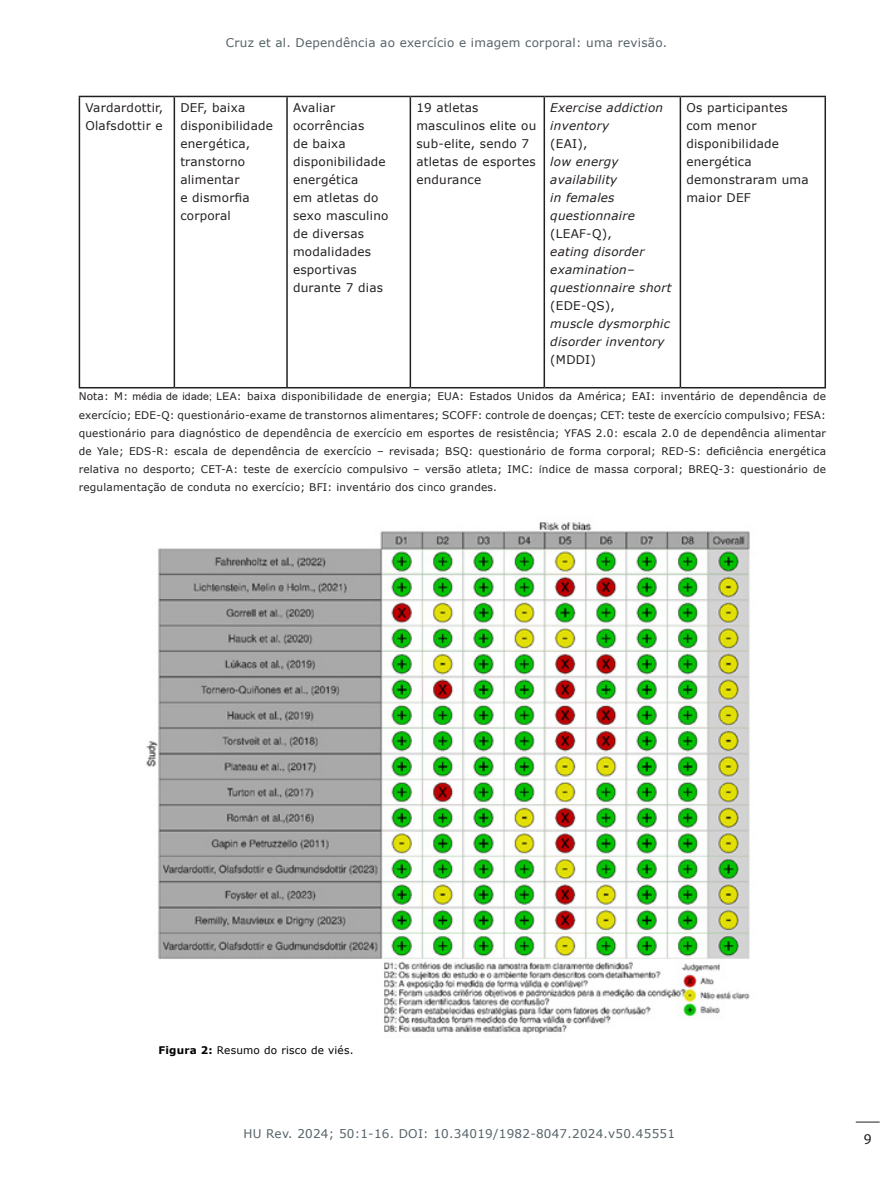
<style>
.page{position:relative;width:893px;height:1191px;background:#fff}
.page>*{position:absolute;margin:0;border:0;box-sizing:border-box;transform-origin:0 0}
.t1{font:15px "Myriad Pro";color:#231f20}
.t2{font:12px/18px "Verdana";letter-spacing:.02em;color:#231f20}
.t3{font:italic 12px/18px "Verdana";letter-spacing:.02em;color:#231f20}
.t4{font:12px "Verdana";letter-spacing:.02em;color:#556268}
.t5{font:12px "Verdana";color:#636366}
.t6{font:10.5px/18px "Verdana";letter-spacing:.02em;color:#231f20;text-align:justify}
.t7{font:10.5px "Verdana";letter-spacing:.02em;color:#000}
.s1{font-style:normal}
.s2{font-family:"Arial"}
.s3{font-weight:700}
</style>
<div class="page">
<svg style="left:856px;top:1121px;width:24px;height:1px"></svg>
<hr style="left:79px;top:96px;width:95px;height:1px;background:#231f20">
<hr style="left:79px;top:97px;width:1px;height:290px;background:#231f20">
<hr style="left:174px;top:96px;width:113px;height:1px;background:#231f20">
<hr style="left:174px;top:97px;width:1px;height:290px;background:#231f20">
<hr style="left:287px;top:96px;width:123px;height:1px;background:#231f20">
<hr style="left:286px;top:97px;width:2px;height:290px;background:#231f20">
<hr style="left:410px;top:96px;width:134px;height:1px;background:#231f20">
<hr style="left:410px;top:97px;width:1px;height:290px;background:#231f20">
<hr style="left:544px;top:96px;width:136px;height:1px;background:#231f20">
<hr style="left:544px;top:97px;width:1px;height:290px;background:#231f20">
<hr style="left:680px;top:96px;width:146px;height:1px;background:#231f20">
<hr style="left:680px;top:97px;width:1px;height:290px;background:#231f20">
<hr style="left:824px;top:97px;width:2px;height:290px;background:#231f20">
<hr style="left:79px;top:387px;width:95px;height:1px;background:#231f20">
<hr style="left:174px;top:387px;width:113px;height:1px;background:#231f20">
<hr style="left:287px;top:387px;width:123px;height:1px;background:#231f20">
<hr style="left:410px;top:387px;width:134px;height:1px;background:#231f20">
<hr style="left:544px;top:387px;width:136px;height:1px;background:#231f20">
<hr style="left:680px;top:387px;width:146px;height:1px;background:#231f20">
<img style="left:146px;top:522px;width:604px;height:512px">
<p class="t4" style="left:226px;top:34px;width:443px">Cruz et al. Dependência ao exercício e imagem corporal: uma revisão.</p>
<p class="t5" style="left:280px;top:34px;width:335px">Pinhati et al. Health lit acy and blood pressure control</p>
<p class="t2" style="left:85px;top:98px;width:79px">Vardardottir,<br>Olafsdottir e</p>
<p class="t2" style="left:180px;top:98px;width:94px">DEF, baixa disponibilidade energética, transtorno alimentar<br>e dismorfia corporal</p>
<p class="t2" style="left:293px;top:98px;width:97px">Avaliar ocorrências<br>de baixa disponibilidade energética<br>em atletas do sexo masculino de diversas modalidades esportivas durante 7 dias</p>
<p class="t2" style="left:416px;top:98px;width:121px">19 atletas masculinos elite ou</p>
<p class="t2" style="left:416px;top:134px;width:121px">sub-elite, sendo 7 atletas de esportes endurance</p>
<p class="t3" style="left:550px;top:98px;width:114px">Exercise addiction inventory</p>
<p class="t3" style="left:550px;top:134px;width:70px"><span class="s1">(EAI),<br></span>low energy</p>
<p class="t3" style="left:550px;top:170px;width:96px">availability<br>in females questionnaire <span class="s1">(LEAF-Q), </span>eating disorder examination–</p>
<p class="t3" style="left:550px;top:278px;width:123px">questionnaire short <span class="s1">(EDE-QS),</span></p>
<p class="t3" style="left:550px;top:314px;width:121px">muscle dysmorphic disorder inventory <span class="s1">(MDDI)</span></p>
<p class="t2" style="left:686px;top:98px;width:124px">Os participantes com menor disponibilidade energética demonstraram uma maior DEF</p>
<p class="t6" style="left:79px;top:387px;width:749px">Nota: M: <span class="s2">média de idade; LEA</span>: baixa disponibilidade de energia; EUA: Estados Unidos da América; EAI: inventário de dependência de exercício; EDE-Q: questionário-exame de transtornos alimentares; SCOFF: controle de doenças; CET: teste de exercício compulsivo; FESA: questionário para diagnóstico de dependência de exercício em esportes de resistência; YFAS 2.0: escala 2.0 de dependência alimentar de Yale; EDS-R: escala de dependência de exercício – revisada; BSQ: questionário de forma corporal; RED-S: deficiência energética relativa no desporto; CET-A: teste de exercício compulsivo – versão atleta; IMC: <span class="s2">í</span>ndice de massa corporal; BREQ-3: questionário de regulamentação de conduta no exercício; BFI: inventário dos cinco grandes.</p>
<p class="t7" style="left:158px;top:1043px;width:197px"><span class="s3">Figura 2:</span> Resumo do risco de viés.</p>
<p class="t4" style="left:244px;top:1125px;width:433px">HU Rev. 2024; 50:1-16. DOI: 10.34019/1982-8047.2024.v50.45551</p>
<p class="t5" style="left:226px;top:1131px;width:442px">HU rev. 2019; 45(1):13-21. DOI: 10.34019/1982-8047.2019.v45.16970</p>
<h1 class="t1" style="left:864px;top:1129px;width:9px">9</h1>
</div>
